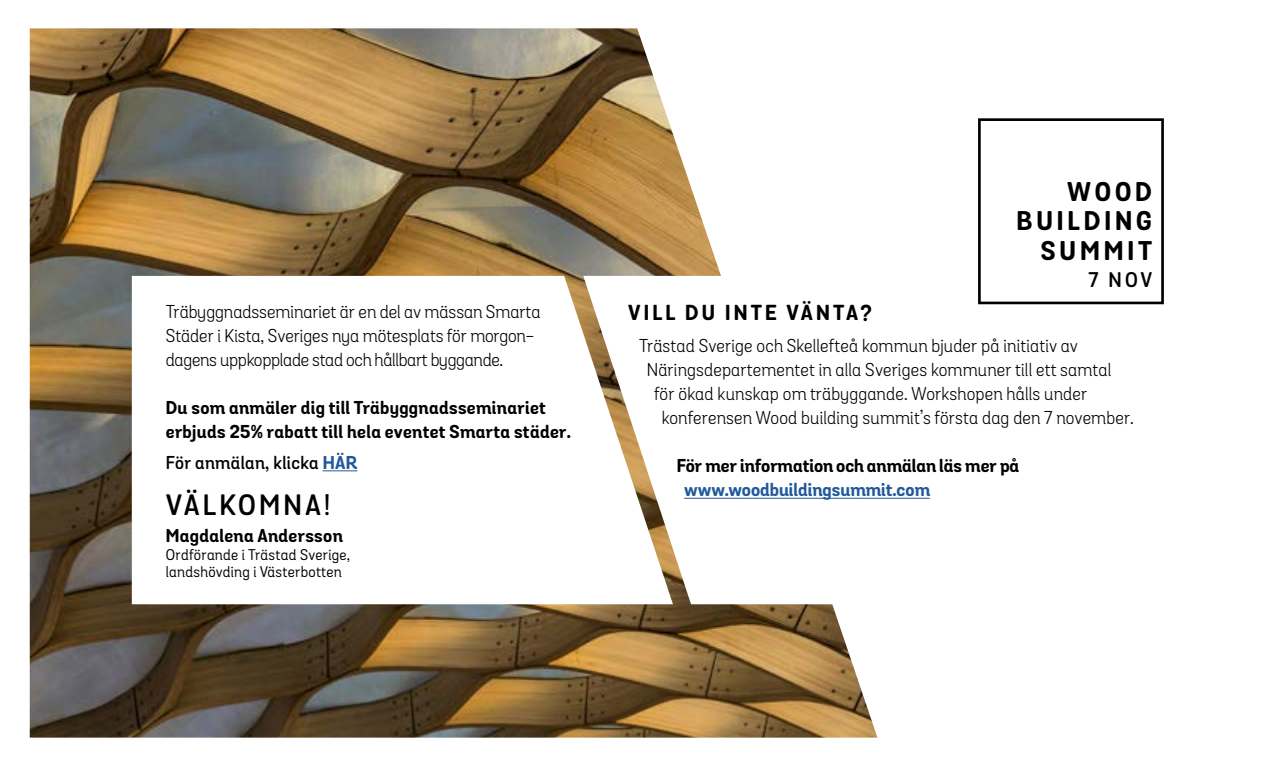
<style>
.page{position:relative;width:1263px;height:766px;background:#fff}
.page>*{position:absolute;margin:0;border:0;box-sizing:border-box;transform-origin:0 0}
.t1{font:600 28.5px "Grota Sans Alt Rd";letter-spacing:.11em;color:#000}
.t2{font:700 26.1px/29.2px "Grota Sans Alt Rd";letter-spacing:.15em;color:#000;text-align:right}
.t3{font:700 21px "Grota Sans Alt Rd";letter-spacing:.15em;color:#000}
.t4{font:600 20.55px "Grota Sans Alt Rd";color:#000}
.t5{font:18px/24px "Grota Sans Alt Rd";letter-spacing:.01em;color:#000}
.t6{font:700 18px/24px "Grota Sans Alt Rd";letter-spacing:.02em;color:#000}
.t7{font:700 18px "Grota Sans Alt Rd";color:#000}
.t8{font:700 18px "Grota Sans Alt Rd";color:#22599b}
.t9{font:600 18px "Grota Sans Alt Rd";letter-spacing:.02em;color:#000}
.t10{font:15px/16.5px "Grota Sans Alt Rd";letter-spacing:.02em;color:#000}
.s1{font-weight:700;color:#22599b}
</style>
<div class="page">
<img style="left:30px;top:28px;width:847px;height:709px">
<svg style="left:673px;top:276px;width:391px;height:328px"></svg>
<svg style="left:132px;top:276px;width:541px;height:328px"></svg>
<hr style="left:684px;top:497px;width:246px;height:1px;background:#22599b">
<hr style="left:323px;top:470px;width:34px;height:1px;background:#22599b">
<div style="left:978px;top:118px;width:186px;height:186px;border:3px solid #000"></div>
<p class="t5" style="left:166px;top:300px;width:376px">Träbyggnadsseminariet är en del av mässan Smarta<br>Städer i Kista, Sveriges nya mötesplats för morgon&shy;dagens uppkopplade stad och hållbart byggande.</p>
<p class="t6" style="left:166px;top:396px;width:407px">Du som anmäler dig till Träbyggnadsseminariet erbjuds 25% rabatt till hela eventet Smarta städer.</p>
<p class="t9" style="left:166px;top:451px;width:193px">För anmälan, klicka <span class="s1">HÄR</span></p>
<h1 class="t1" style="left:166px;top:487px;width:166px">VÄLKOMNA!</h1>
<p class="t6" style="left:166px;top:524px;width:178px">Magdalena Andersson</p>
<p class="t10" style="left:166px;top:547px;width:186px">Ordförande i Trästad Sverige, landshövding i Västerbotten</p>
<p class="t3" style="left:628px;top:299px;width:245px">VILL DU INTE VÄNTA?</p>
<h2 class="t2" style="left:1016px;top:179px;width:137px">WOOD<br>BUILDING<br>SUMMIT</h2>
<p class="t4" style="left:1088px;top:267px;width:65px">7 NOV</p>
<p class="t5" style="left:639px;top:334px;width:440px">Trästad Sverige och Skellefteå kommun bjuder på initiativ av</p>
<p class="t5" style="left:647px;top:358px;width:466px">Näringsdepartementet in alla Sveriges kommuner till ett samtal</p>
<p class="t5" style="left:654px;top:382px;width:434px">för ökad kunskap om träbyggande. Workshopen hålls under</p>
<p class="t5" style="left:662px;top:406px;width:474px">konferensen Wood building summit’s första dag den 7 november.</p>
<p class="t7" style="left:677px;top:455px;width:344px">För mer information och anmälan läs mer på</p>
<p class="t8" style="left:684px;top:479px;width:247px">www.woodbuildingsummit.com</p>
</div>
